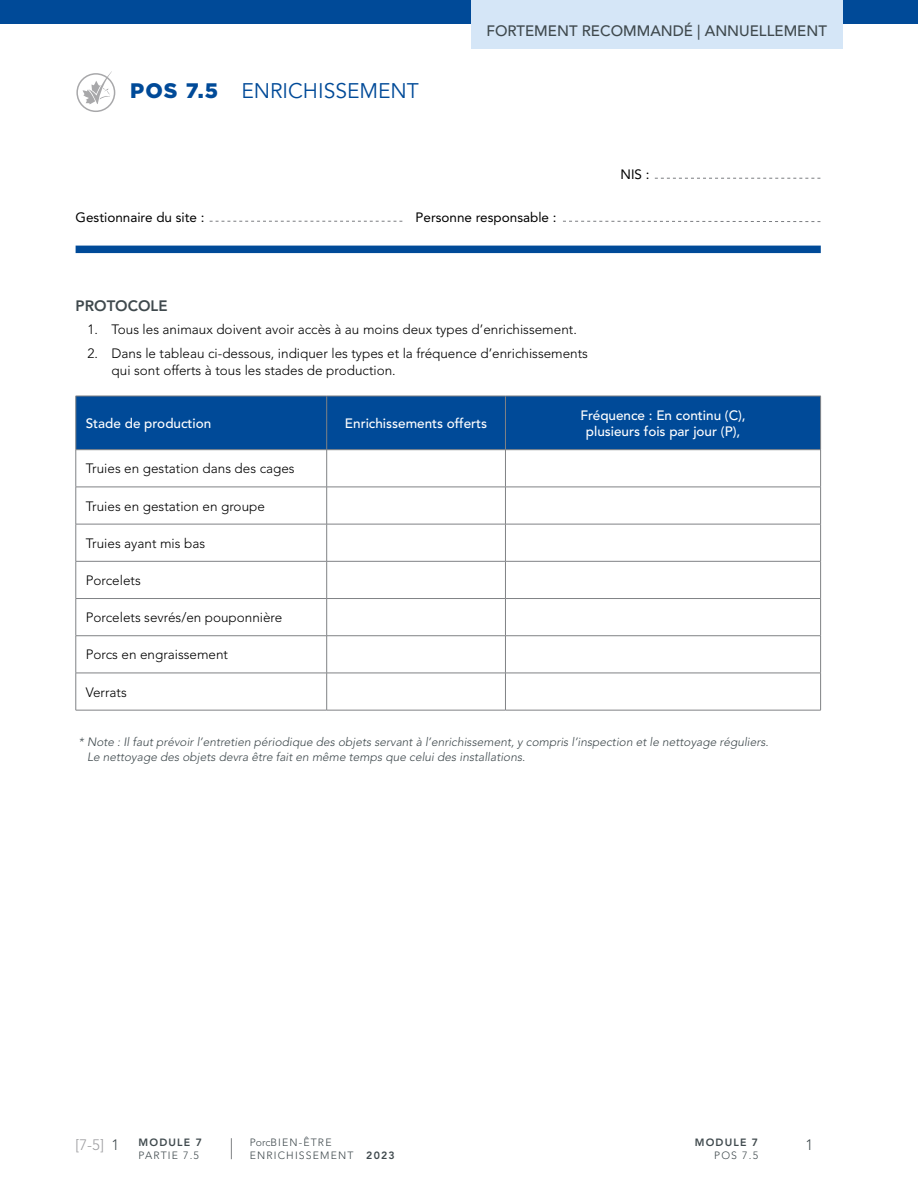
<style>
.page{position:relative;width:918px;height:1188px;background:#fff}
.page>*{position:absolute;margin:0;border:0;box-sizing:border-box;transform-origin:0 0}
.t1{font:21px "Avenir LT Pro";color:#004a98}
.t2{font:500 15px "Avenir LT Pro";color:#3f494d}
.t3{font:800 15px "Avenir LT Pro";color:#3f494d}
.t4{font:300 15px "Avenir LT Pro";color:#9e9ea1}
.t5{font:300 15px "Avenir LT Pro";color:#3f494d}
.t6{font:300 13.5px/16.5px "Avenir LT Pro";color:#000}
.t7{font:500 13.5px/16.5px "Avenir LT Pro";color:#fff;text-align:center}
.t8{font:13.5px "Avenir LT Pro";color:#000}
.t9{font:italic 300 12px/15px "Avenir LT Pro";color:#3f494d}
.t10{font:300 10.5px/12.6px "Avenir LT Pro";letter-spacing:.11em;color:#3f494d}
.t11{font:800 10.5px "Avenir LT Pro";letter-spacing:.11em;color:#3f494d}
.s1{font-family:"Gotham";font-weight:900}
.s2{font-weight:800}
.s3{color:#3f494d}
</style>
<div class="page">
<div style="left:0;top:0;width:918px;height:24px;background:#004a98"></div>
<svg style="left:231px;top:1138px;width:1px;height:21px"></svg>
<div style="left:76px;top:246px;width:745px;height:7px;background:#004a98"></div>
<svg style="left:210px;top:221px;width:192px;height:1px"></svg>
<svg style="left:563px;top:221px;width:257px;height:1px"></svg>
<svg style="left:655px;top:178px;width:165px;height:1px"></svg>
<div style="left:471px;top:0;width:371px;height:49px;background:#d5e6f7"></div>
<div style="left:77px;top:397px;width:743px;height:52px;background:#004a98"></div>
<hr style="left:820px;top:396px;width:1px;height:54px;background:#808285">
<hr style="left:327px;top:396px;width:178px;height:1px;background:#808285">
<hr style="left:76px;top:396px;width:251px;height:1px;background:#808285">
<hr style="left:76px;top:396px;width:1px;height:54px;background:#808285">
<hr style="left:326px;top:396px;width:1px;height:54px;background:#808285">
<hr style="left:505px;top:396px;width:316px;height:1px;background:#808285">
<hr style="left:505px;top:396px;width:1px;height:54px;background:#808285">
<hr style="left:820px;top:450px;width:1px;height:37px;background:#808285">
<hr style="left:820px;top:487px;width:1px;height:37px;background:#808285">
<hr style="left:820px;top:524px;width:1px;height:37px;background:#808285">
<hr style="left:820px;top:562px;width:1px;height:36px;background:#808285">
<hr style="left:820px;top:599px;width:1px;height:37px;background:#808285">
<hr style="left:820px;top:636px;width:1px;height:37px;background:#808285">
<hr style="left:820px;top:673px;width:1px;height:37px;background:#808285">
<hr style="left:76px;top:450px;width:1px;height:37px;background:#808285">
<hr style="left:76px;top:487px;width:1px;height:37px;background:#808285">
<hr style="left:76px;top:524px;width:1px;height:37px;background:#808285">
<hr style="left:76px;top:562px;width:1px;height:36px;background:#808285">
<hr style="left:76px;top:599px;width:1px;height:37px;background:#808285">
<hr style="left:76px;top:636px;width:1px;height:37px;background:#808285">
<hr style="left:76px;top:673px;width:1px;height:37px;background:#808285">
<hr style="left:76px;top:449px;width:251px;height:1px;background:#808285">
<hr style="left:327px;top:449px;width:178px;height:1px;background:#808285">
<hr style="left:505px;top:449px;width:316px;height:1px;background:#808285">
<hr style="left:76px;top:487px;width:251px;height:1px;background:#808285">
<hr style="left:327px;top:487px;width:178px;height:1px;background:#808285">
<hr style="left:505px;top:487px;width:316px;height:1px;background:#808285">
<hr style="left:76px;top:524px;width:251px;height:1px;background:#808285">
<hr style="left:327px;top:524px;width:178px;height:1px;background:#808285">
<hr style="left:505px;top:524px;width:316px;height:1px;background:#808285">
<hr style="left:76px;top:561px;width:251px;height:1px;background:#808285">
<hr style="left:327px;top:561px;width:178px;height:1px;background:#808285">
<hr style="left:505px;top:561px;width:316px;height:1px;background:#808285">
<hr style="left:76px;top:598px;width:251px;height:1px;background:#808285">
<hr style="left:327px;top:598px;width:178px;height:1px;background:#808285">
<hr style="left:505px;top:598px;width:316px;height:1px;background:#808285">
<hr style="left:76px;top:635px;width:251px;height:1px;background:#808285">
<hr style="left:327px;top:635px;width:178px;height:1px;background:#808285">
<hr style="left:505px;top:635px;width:316px;height:1px;background:#808285">
<hr style="left:76px;top:673px;width:251px;height:1px;background:#808285">
<hr style="left:327px;top:673px;width:178px;height:1px;background:#808285">
<hr style="left:505px;top:673px;width:316px;height:1px;background:#808285">
<hr style="left:76px;top:710px;width:251px;height:1px;background:#808285">
<hr style="left:327px;top:710px;width:178px;height:1px;background:#808285">
<hr style="left:505px;top:710px;width:316px;height:1px;background:#808285">
<hr style="left:326px;top:450px;width:1px;height:37px;background:#808285">
<hr style="left:505px;top:450px;width:1px;height:37px;background:#808285">
<hr style="left:326px;top:487px;width:1px;height:37px;background:#808285">
<hr style="left:505px;top:487px;width:1px;height:37px;background:#808285">
<hr style="left:326px;top:524px;width:1px;height:37px;background:#808285">
<hr style="left:505px;top:524px;width:1px;height:37px;background:#808285">
<hr style="left:326px;top:562px;width:1px;height:36px;background:#808285">
<hr style="left:505px;top:562px;width:1px;height:36px;background:#808285">
<hr style="left:326px;top:599px;width:1px;height:37px;background:#808285">
<hr style="left:505px;top:599px;width:1px;height:37px;background:#808285">
<hr style="left:326px;top:636px;width:1px;height:37px;background:#808285">
<hr style="left:505px;top:636px;width:1px;height:37px;background:#808285">
<hr style="left:326px;top:673px;width:1px;height:37px;background:#808285">
<hr style="left:505px;top:673px;width:1px;height:37px;background:#808285">
<div style="left:76px;top:73px;width:39px;height:39px;border:2px solid #a8a8aa;border-radius:50%"></div>
<svg style="left:82px;top:71px;width:33px;height:34px"></svg>
<h1 class="t1" style="left:130px;top:78px;width:290px"><span class="s1">POS 7.5</span> ENRICHISSEMENT</h1>
<p class="t2" style="left:487px;top:22px;width:342px">FORTEMENT RECOMMANDÉ | ANNUELLEMENT</p>
<p class="t8" style="left:621px;top:166px;width:31px">NIS :</p>
<p class="t8" style="left:76px;top:209px;width:131px">Gestionnaire du site :</p>
<p class="t8" style="left:415px;top:209px;width:143px">Personne responsable :</p>
<p class="t3" style="left:76px;top:297px;width:93px">PROTOCOLE</p>
<p class="t6" style="left:88px;top:321px;width:491px">1. Tous les animaux doivent avoir accès à au moins deux types d’enrichissement.</p>
<p class="t6" style="left:112px;top:345px;width:478px;text-indent:-24px">2. Dans le tableau ci-dessous, indiquer les types et la fréquence d’enrichissements qui sont offerts à tous les stades de production.</p>
<p class="t7" style="left:86px;top:415px;width:127px">Stade de production</p>
<p class="t7" style="left:345px;top:415px;width:144px">Enrichissements offerts</p>
<p class="t7" style="left:580px;top:407px;width:167px">Fréquence : En continu (C), plusieurs fois par jour (P),</p>
<p class="t6" style="left:86px;top:461px;width:210px">Truies en gestation dans des cages</p>
<p class="t6" style="left:86px;top:498px;width:181px">Truies en gestation en groupe</p>
<p class="t6" style="left:86px;top:535px;width:121px">Truies ayant mis bas</p>
<p class="t6" style="left:86px;top:572px;width:57px">Porcelets</p>
<p class="t6" style="left:86px;top:609px;width:198px">Porcelets sevrés/en pouponnière</p>
<p class="t6" style="left:86px;top:647px;width:144px">Porcs en engraissement</p>
<p class="t6" style="left:86px;top:684px;width:43px">Verrats</p>
<p class="t9" style="left:87px;top:735px;width:683px;text-indent:-8px">* Note : Il faut prévoir l’entretien périodique des objets servant à l’enrichissement, y compris l’inspection et le nettoyage réguliers.<br>Le nettoyage des objets devra être fait en même temps que celui des installations.</p>
<p class="t10" style="left:250px;top:1136px;width:146px">PorcBIEN-ÊTRE<br>ENRICHISSEMENT <span class="s2">2023</span></p>
<p class="t4" style="left:76px;top:1136px;width:45px">[7-5] <span class="s3">1</span></p>
<p class="t11" style="left:695px;top:1136px;width:65px">MODULE 7</p>
<p class="t5" style="left:806px;top:1136px;width:9px">1</p>
<p class="t10" style="left:714px;top:1149px;width:45px">POS 7.5</p>
<p class="t11" style="left:139px;top:1136px;width:65px">MODULE 7</p>
<p class="t10" style="left:139px;top:1149px;width:62px">PARTIE 7.5</p>
</div>
